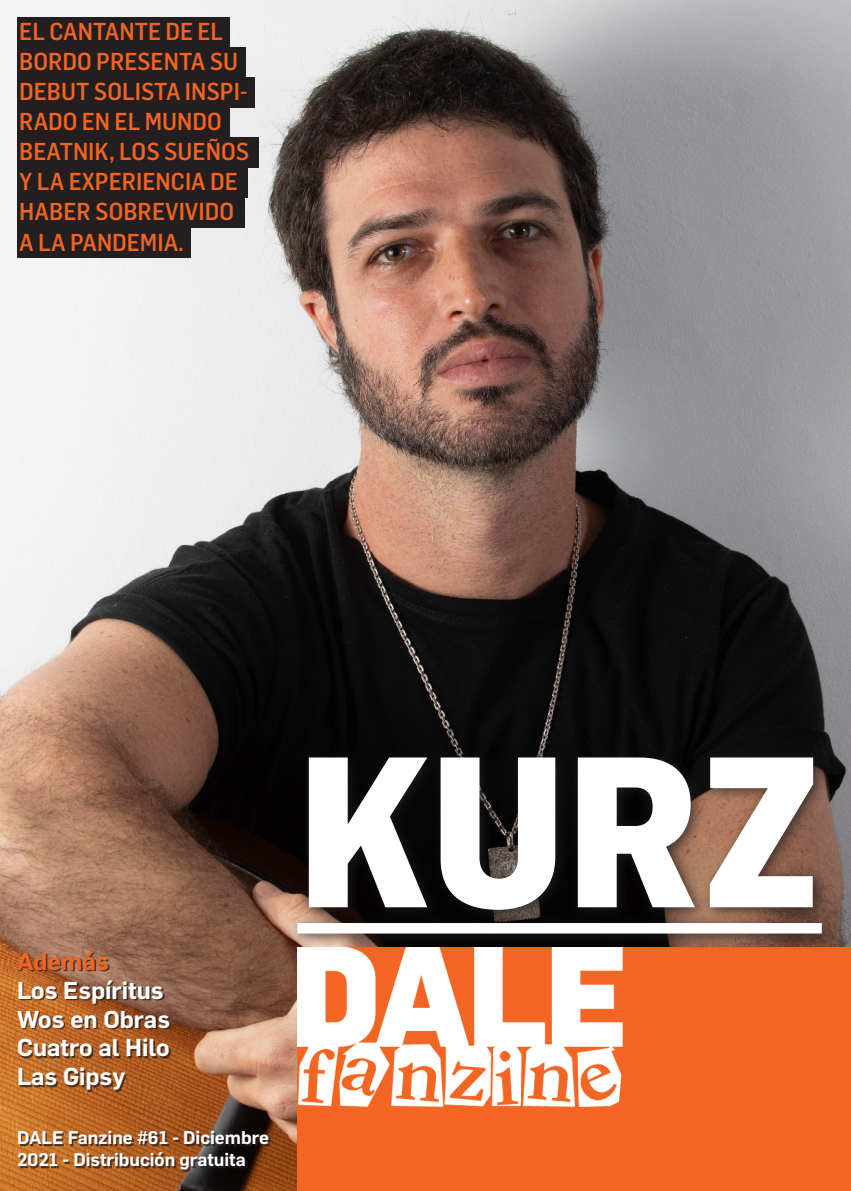
<style>
.page{position:relative;width:851px;height:1191px;background:#fff}
.page>*{position:absolute;margin:0;border:0;box-sizing:border-box;transform-origin:0 0}
.t1{font:800 210px "Flama Semicondensed";color:#fff}
.t2{font:500 24px/30px "Flama Semicondensed";color:#f36421}
.t3{font:600 24px "Flama";color:#fff}
.t4{font:600 24px "Flama";color:#f36421}
.Destacado{font:600 18px/21.6px "Flama";color:#fff}
</style>
<div class="page">
<img style="left:0;top:0;width:850px;height:1191px">
<img style="left:297px;top:947px;width:553px;height:244px">
<div style="left:288px;top:748px;width:548px;height:200px;background:#231f20;opacity:.75"></div>
<div style="left:297px;top:923px;width:524px;height:10px;background:#fff"></div>
<div style="left:20px;top:1132px;width:250px;height:39px;background:#231f20;opacity:.75"></div>
<div style="left:19px;top:953px;width:152px;height:138px;background:#231f20;opacity:.75"></div>
<div style="left:17px;top:17px;width:213px;height:30px;background:#231f20"></div>
<div style="left:17px;top:47px;width:228px;height:30px;background:#231f20"></div>
<div style="left:17px;top:77px;width:238px;height:30px;background:#231f20"></div>
<div style="left:17px;top:107px;width:213px;height:30px;background:#231f20"></div>
<div style="left:17px;top:137px;width:242px;height:30px;background:#231f20"></div>
<div style="left:17px;top:167px;width:231px;height:31px;background:#231f20"></div>
<div style="left:17px;top:198px;width:227px;height:30px;background:#231f20"></div>
<div style="left:17px;top:228px;width:173px;height:30px;background:#231f20"></div>
<p class="t2" style="left:19px;top:15px;width:231px">EL CANTANTE DE EL<br>BORDO PRESENTA SU<br>DEBUT SOLISTA INSPI-<br>RADO EN EL MUNDO<br>BEATNIK, LOS SUEÑOS<br>Y LA EXPERIENCIA DE<br>HABER SOBREVIVIDO<br>A LA PANDEMIA.</p>
<p class="t4" style="left:17px;top:944px;width:93px">Además</p>
<p class="t3" style="left:17px;top:972px;width:148px">Los Espíritus</p>
<p class="t3" style="left:17px;top:1001px;width:155px">Wos en Obras</p>
<p class="t3" style="left:17px;top:1030px;width:154px">Cuatro al Hilo</p>
<p class="t3" style="left:17px;top:1059px;width:109px">Las Gipsy</p>
<p class="Destacado" style="left:17px;top:1125px;width:254px">DALE Fanzine #61 - Diciembre<br>2021 - Distribución gratuita</p>
<p class="t1" style="left:297px;top:694px;width:526px">KURZ</p>
</div>
